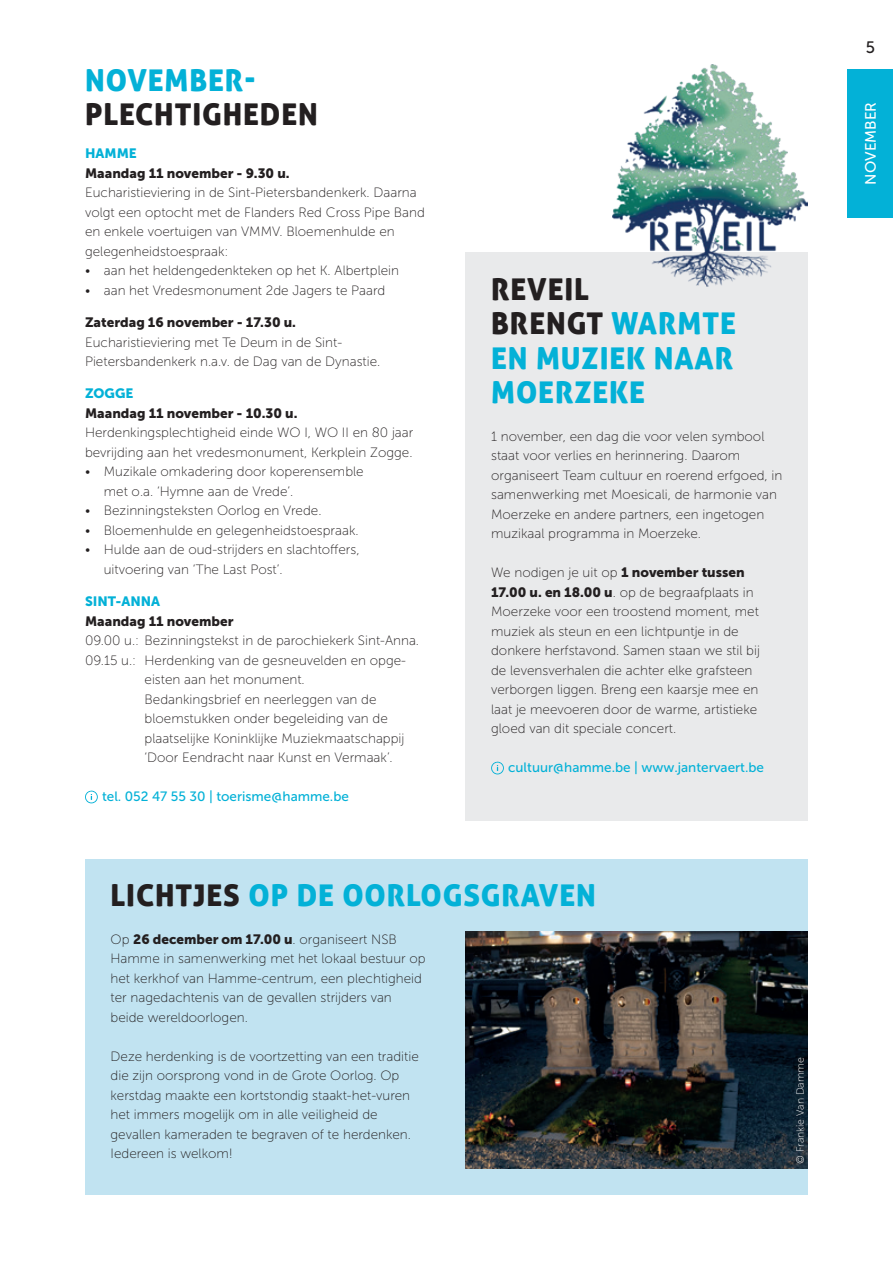
<style>
.page{position:relative;width:893px;height:1263px;background:#fff}
.page>*{position:absolute;margin:0;border:0;box-sizing:border-box;transform-origin:0 0}
.t1{font:30px/34.5px "Aller Display";letter-spacing:.03em;color:#03b1d7}
.t2{font:30px "Aller Display";letter-spacing:.03em;color:#231f20}
.t3{font:16.5px "Museo Sans 500";color:#231f20}
.t4{font:15px "Museo Sans 500";color:#fff}
.t5{font:13.5px/19.5px "Museo Sans 100";color:#231f20}
.t6{font:13.5px "Museo Sans 900";color:#231f20}
.t7{font:13.5px "Museo Sans 500";color:#03b1d7}
.t8{font:13.5px "Museo Sans 900";color:#03b1d7}
.t9{font:10.5px "Museo Sans 100";color:#fff}
.s1{color:#231f20}
.s2{font-family:"Museo Sans 900"}
.s3{font-family:"Museo Sans 100"}
</style>
<div class="page">
<div style="left:848px;top:69px;width:45px;height:149px;background:#03b1d7"></div>
<svg style="left:85px;top:790px;width:13px;height:13px"></svg>
<div style="left:85px;top:859px;width:723px;height:335px;background:#c1e3f1"></div>
<div style="left:466px;top:252px;width:342px;height:569px;background:#e9eaeb"></div>
<svg style="left:491px;top:761px;width:13px;height:13px"></svg>
<img style="left:612px;top:64px;width:196px;height:222px">
<img style="left:466px;top:931px;width:342px;height:237px">
<svg style="left:791px;top:1053px;width:17px;height:115px;background:#112330"></svg>
<h1 class="t1" style="left:85px;top:62px;width:169px">NOVEMBER-</h1>
<h1 class="t2" style="left:85px;top:96px;width:234px">PLECHTIGHEDEN</h1>
<p class="t8" style="left:85px;top:146px;width:53px">HAMME</p>
<p class="t6" style="left:85px;top:165px;width:206px">Maandag 11 november - 9.30 u.</p>
<p class="t5" style="left:85px;top:183px;width:341px">Eucharistieviering in de Sint-Pietersbandenkerk. Daarna volgt een optocht met de Flanders Red Cross Pipe Band en enkele voertuigen van VMMV. Bloemenhulde en gelegenheidstoespraak:</p>
<p class="t5" style="left:85px;top:261px;width:316px">• aan het heldengedenkteken op het K. Albertplein</p>
<p class="t5" style="left:85px;top:281px;width:302px">• aan het Vredesmonument 2de Jagers te Paard</p>
<p class="t6" style="left:85px;top:315px;width:212px">Zaterdag 16 november - 17.30 u.</p>
<p class="t5" style="left:85px;top:332px;width:297px">Eucharistieviering met Te Deum in de Sint-<br>Pietersbandenkerk n.a.v. de Dag van de Dynastie.</p>
<p class="t8" style="left:85px;top:386px;width:50px">ZOGGE</p>
<p class="t6" style="left:85px;top:405px;width:214px">Maandag 11 november - 10.30 u.</p>
<p class="t5" style="left:85px;top:423px;width:330px">Herdenkingsplechtigheid einde WO I, WO II en 80 jaar bevrijding aan het vredesmonument, Kerkplein Zogge.</p>
<p class="t5" style="left:104px;top:462px;width:261px;text-indent:-19px">• Muzikale omkadering door koperensemble met o.a. ‘Hymne aan de Vrede’.</p>
<p class="t5" style="left:85px;top:501px;width:238px">• Bezinningsteksten Oorlog en Vrede.</p>
<p class="t5" style="left:85px;top:521px;width:275px">• Bloemenhulde en gelegenheidstoespraak.</p>
<p class="t5" style="left:104px;top:540px;width:257px;text-indent:-19px">• Hulde aan de oud-strijders en slachtoffers, uitvoering van ‘The Last Post’.</p>
<p class="t8" style="left:85px;top:594px;width:77px">SINT-ANNA</p>
<p class="t6" style="left:85px;top:613px;width:150px">Maandag 11 november</p>
<p class="t5" style="left:85px;top:631px;width:336px">09.00 u.: Bezinningstekst in de parochiekerk Sint-Anna.</p>
<p class="t5" style="left:85px;top:650px;width:322px">09.15 u.: Herdenking van de gesneuvelden en opge-</p>
<p class="t5" style="left:145px;top:670px;width:162px">ëisten aan het monument.</p>
<p class="t5" style="left:145px;top:689px;width:233px">Bedankingsbrief en neerleggen van de</p>
<p class="t5" style="left:145px;top:709px;width:245px">bloemstukken onder begeleiding van de</p>
<p class="t5" style="left:145px;top:728px;width:261px">plaatselijke Koninklijke Muziekmaatschappij</p>
<p class="t5" style="left:145px;top:748px;width:250px">‘Door Eendracht naar Kunst en Vermaak’.</p>
<p class="t7" style="left:102px;top:789px;width:248px">tel. 052 47 55 30 | toerisme@hamme.be</p>
<h1 class="t1" style="left:491px;top:271px;width:246px"><span class="s1">REVEIL<br>BRENGT</span> WARMTE<br>EN MUZIEK NAAR<br>MOERZEKE</h1>
<p class="t5" style="left:491px;top:426px;width:293px">1 november, een dag die voor velen symbool staat voor verlies en herinnering. Daarom organiseert Team cultuur en roerend erfgoed, in samenwerking met Moesicali, de harmonie van Moerzeke en andere partners, een ingetogen muzikaal programma in Moerzeke.</p>
<p class="t5" style="left:491px;top:563px;width:270px">We nodigen je uit op <span class="s2">1 november tussen 17.00 u. en 18.00 u</span>. op de begraafplaats in Moerzeke voor een troostend moment, met muziek als steun en een lichtpuntje in de donkere herfstavond. Samen staan we stil bij de levensverhalen die achter elke grafsteen verborgen liggen. Breng een kaarsje mee en laat je meevoeren door de warme, artistieke gloed van dit speciale concert.</p>
<p class="t7" style="left:508px;top:760px;width:257px">cultuur@hamme.be | www.jantervaert.be</p>
<h1 class="t1" style="left:111px;top:878px;width:487px"><span class="s1">LICHTJES</span> OP DE OORLOGSGRAVEN</h1>
<p class="t6" style="left:111px;top:931px;width:288px"><span class="s3">Op</span> 26 december om 17.00 u<span class="s3">. organiseert NSB</span></p>
<p class="t5" style="left:111px;top:949px;width:317px">Hamme in samenwerking met het lokaal bestuur op het kerkhof van Hamme-centrum, een plechtigheid ter nagedachtenis van de gevallen strijders van beide wereldoorlogen.</p>
<p class="t5" style="left:111px;top:1047px;width:310px">Deze herdenking is de voortzetting van een traditie die zijn oorsprong vond in de Grote Oorlog. Op kerstdag maakte een kortstondig staakt-het-vuren het immers mogelijk om in alle veiligheid de gevallen kameraden te begraven of te herdenken.<br>Iedereen is welkom!</p>
<p class="t9" style="left:794px;top:1164px;width:108px;rotate:-90deg">© Frankie Van Damme</p>
<p class="t3" style="left:866px;top:38px;width:11px">5</p>
<p class="t4" style="left:863px;top:185px;width:84px;rotate:-90deg">NOVEMBER</p>
</div>
